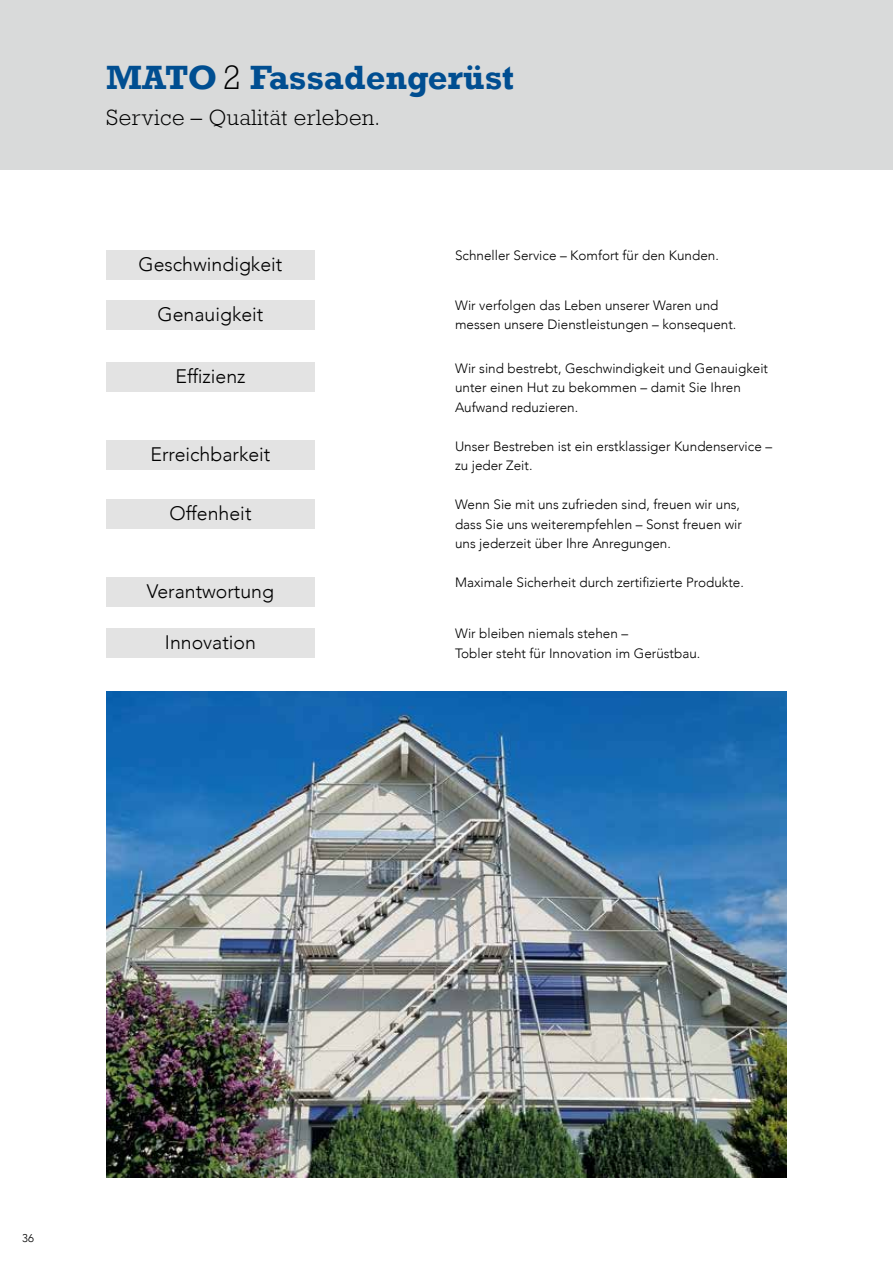
<style>
.page{position:relative;width:893px;height:1263px;background:#fff}
.page>*{position:absolute;margin:0;border:0;box-sizing:border-box;transform-origin:0 0}
.t1{font:700 34.5px "Rockwell";color:#004e91}
.t2{font:300 22.5px "Rockwell Std";letter-spacing:.02em;color:#000}
.t3{font:300 19.5px "Avenir";color:#000}
.t4{font:300 13.5px/19.5px "Avenir";color:#000}
.t5{font:300 11.25px "Avenir";color:#000}
.s1{font-family:"Rockwell Std";font-weight:300;color:#000}
</style>
<div class="page">
<div style="left:0;top:0;width:893px;height:170px;background:#d9dada"></div>
<img style="left:106px;top:691px;width:681px;height:487px">
<div style="left:106px;top:250px;width:209px;height:30px;background:#e3e3e3"></div>
<div style="left:106px;top:300px;width:209px;height:30px;background:#e3e3e3"></div>
<div style="left:106px;top:362px;width:209px;height:30px;background:#e3e3e3"></div>
<div style="left:106px;top:440px;width:209px;height:30px;background:#e3e3e3"></div>
<div style="left:106px;top:499px;width:209px;height:29px;background:#e3e3e3"></div>
<div style="left:106px;top:577px;width:209px;height:30px;background:#e3e3e3"></div>
<div style="left:106px;top:628px;width:209px;height:30px;background:#e3e3e3"></div>
<h1 class="t1" style="left:106px;top:57px;width:409px">MATO <span class="s1">2</span> Fassadengerüst</h1>
<h2 class="t2" style="left:106px;top:105px;width:275px">Service – Qualität erleben.</h2>
<h3 class="t3" style="left:139px;top:253px;width:145px">Geschwindigkeit</h3>
<h3 class="t3" style="left:158px;top:303px;width:107px">Genauigkeit</h3>
<h3 class="t3" style="left:175px;top:365px;width:72px">Effizienz</h3>
<h3 class="t3" style="left:151px;top:443px;width:121px">Erreichbarkeit</h3>
<h3 class="t3" style="left:169px;top:501px;width:83px">Offenheit</h3>
<h3 class="t3" style="left:147px;top:580px;width:129px">Verantwortung</h3>
<h3 class="t3" style="left:165px;top:631px;width:93px">Innovation</h3>
<p class="t4" style="left:455px;top:246px;width:265px">Schneller Service – Komfort für den Kunden.</p>
<p class="t4" style="left:455px;top:295px;width:283px">Wir verfolgen das Leben unserer Waren und messen unsere Dienstleistungen – konsequent.</p>
<p class="t4" style="left:455px;top:358px;width:315px">Wir sind bestrebt, Geschwindigkeit und Genauigkeit unter einen Hut zu bekommen – damit Sie Ihren<br>Aufwand reduzieren.</p>
<p class="t4" style="left:455px;top:436px;width:319px">Unser Bestreben ist ein erstklassiger Kundenservice – zu jeder Zeit.</p>
<p class="t4" style="left:455px;top:495px;width:288px">Wenn Sie mit uns zufrieden sind, freuen wir uns, dass Sie uns weiterempfehlen – Sonst freuen wir uns jederzeit über Ihre Anregungen.</p>
<p class="t4" style="left:455px;top:573px;width:290px">Maximale Sicherheit durch zertifizierte Produkte.</p>
<p class="t4" style="left:455px;top:624px;width:247px">Wir bleiben niemals stehen –<br>Tobler steht für Innovation im Gerüstbau.</p>
<p class="t5" style="left:22px;top:1231px;width:13px">36</p>
</div>
